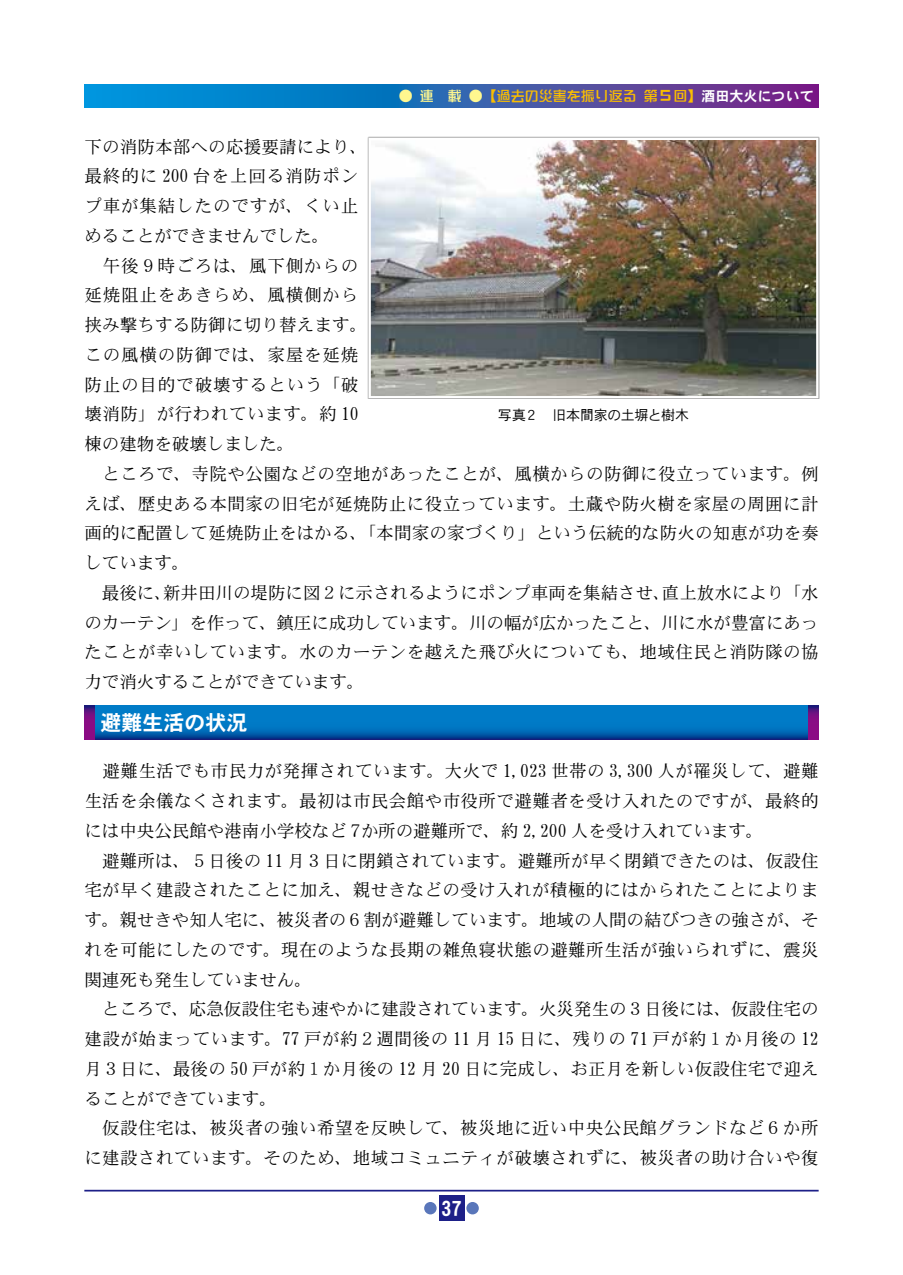
<style>
.page{position:relative;width:903px;height:1275px;background:#fff}
.page>*{position:absolute;margin:0;border:0;box-sizing:border-box;transform-origin:0 0}
.t1{font:21px "DFHS Gothic W7 WIN RKSJ H";color:#fff}
.t2{font:17.5px/29.8px "DFHS Mincho W3 WIN RKSJ H";letter-spacing:.025em;color:#000}
.t3{font:14px "DF So Gei W5 WIN RKSJ H";color:#fabe00}
.t4{font:14px "DFHS Gothic W3 WIN RKSJ H";letter-spacing:-.025em;color:#000}
.s1{color:#fff78f}
.s2{font-size:15.75px}
.s3{font-family:"DFHS Gothic W7 WIN RKSJ H";color:#fff}
</style>
<div class="page">
<hr style="left:84px;top:1190px;width:735px;height:1px;background:#1d2088">
<div style="left:439px;top:1196px;width:25px;height:25px;background:#1d2088"></div>
<div style="left:466px;top:1202px;width:13px;height:12px;background:#5976ba;border-radius:50%"></div>
<div style="left:424px;top:1202px;width:13px;height:12px;background:#5976ba;border-radius:50%"></div>
<svg style="left:84px;top:84px;width:735px;height:23px;background:#2f63b2"></svg>
<img style="left:371px;top:141px;width:445px;height:254px">
<div style="left:368px;top:138px;width:451px;height:260px;border:2px solid #fff"></div>
<svg style="left:95px;top:706px;width:713px;height:33px;background:#006fbc"></svg>
<svg style="left:84px;top:706px;width:11px;height:33px"></svg>
<svg style="left:808px;top:706px;width:11px;height:33px"></svg>
<p class="t3" style="left:399px;top:89px;width:416px"><span class="s1">● 連　載 ●</span>【過去の災害を振り返る 第<span class="s2">５</span>回】<span class="s3">酒田大火について</span></p>
<p class="t2" style="left:84px;top:132px;width:736px">下の消防本部への応援要請により、<br>最終的に 200 台を上回る消防ポン<br>プ車が集結したのですが、くい止<br>めることができませんでした。<br>　午後９時ごろは、風下側からの<br>延焼阻止をあきらめ、風横側から<br>挟み撃ちする防御に切り替えます。<br>この風横の防御では、家屋を延焼<br>防止の目的で破壊するという「破<br>壊消防」が行われています。約 10<br>棟の建物を破壊しました。<br>　ところで、寺院や公園などの空地があったことが、風横からの防御に役立っています。例えば、歴史ある本間家の旧宅が延焼防止に役立っています。土蔵や防火樹を家屋の周囲に計画的に配置して延焼防止をはかる、「本間家の家づくり」という伝統的な防火の知恵が功を奏しています。<br>　最後に、新井田川の堤防に図２に示されるようにポンプ車両を集結させ、直上放水により「水のカーテン」を作って、鎮圧に成功しています。川の幅が広かったこと、川に水が豊富にあったことが幸いしています。水のカーテンを越えた飛び火についても、地域住民と消防隊の協力で消火することができています。</p>
<p class="t4" style="left:498px;top:408px;width:193px">写真２　旧本間家の土塀と樹木</p>
<p class="t1" style="left:100px;top:712px;width:148px">避難生活の状況</p>
<p class="t2" style="left:84px;top:757px;width:736px">　避難生活でも市民力が発揮されています。大火で 1,023 世帯の 3,300 人が罹災して、避難生活を余儀なくされます。最初は市民会館や市役所で避難者を受け入れたのですが、最終的には中央公民館や港南小学校など７か所の避難所で、約 2,200 人を受け入れています。<br>　避難所は、５日後の 11 月３日に閉鎖されています。避難所が早く閉鎖できたのは、仮設住宅が早く建設されたことに加え、親せきなどの受け入れが積極的にはかられたことによります。親せきや知人宅に、被災者の６割が避難しています。地域の人間の結びつきの強さが、それを可能にしたのです。現在のような長期の雑魚寝状態の避難所生活が強いられずに、震災関連死も発生していません。<br>　ところで、応急仮設住宅も速やかに建設されています。火災発生の３日後には、仮設住宅の建設が始まっています。77 戸が約２週間後の 11 月 15 日に、残りの 71 戸が約１か月後の 12月３日に、最後の 50 戸が約１か月後の 12 月 20 日に完成し、お正月を新しい仮設住宅で迎えることができています。<br>　仮設住宅は、被災者の強い希望を反映して、被災地に近い中央公民館グランドなど６か所に建設されています。そのため、地域コミュニティが破壊されずに、被災者の助け合いや復</p>
<p class="t1" style="left:441px;top:1198px;width:23px">37</p>
</div>
